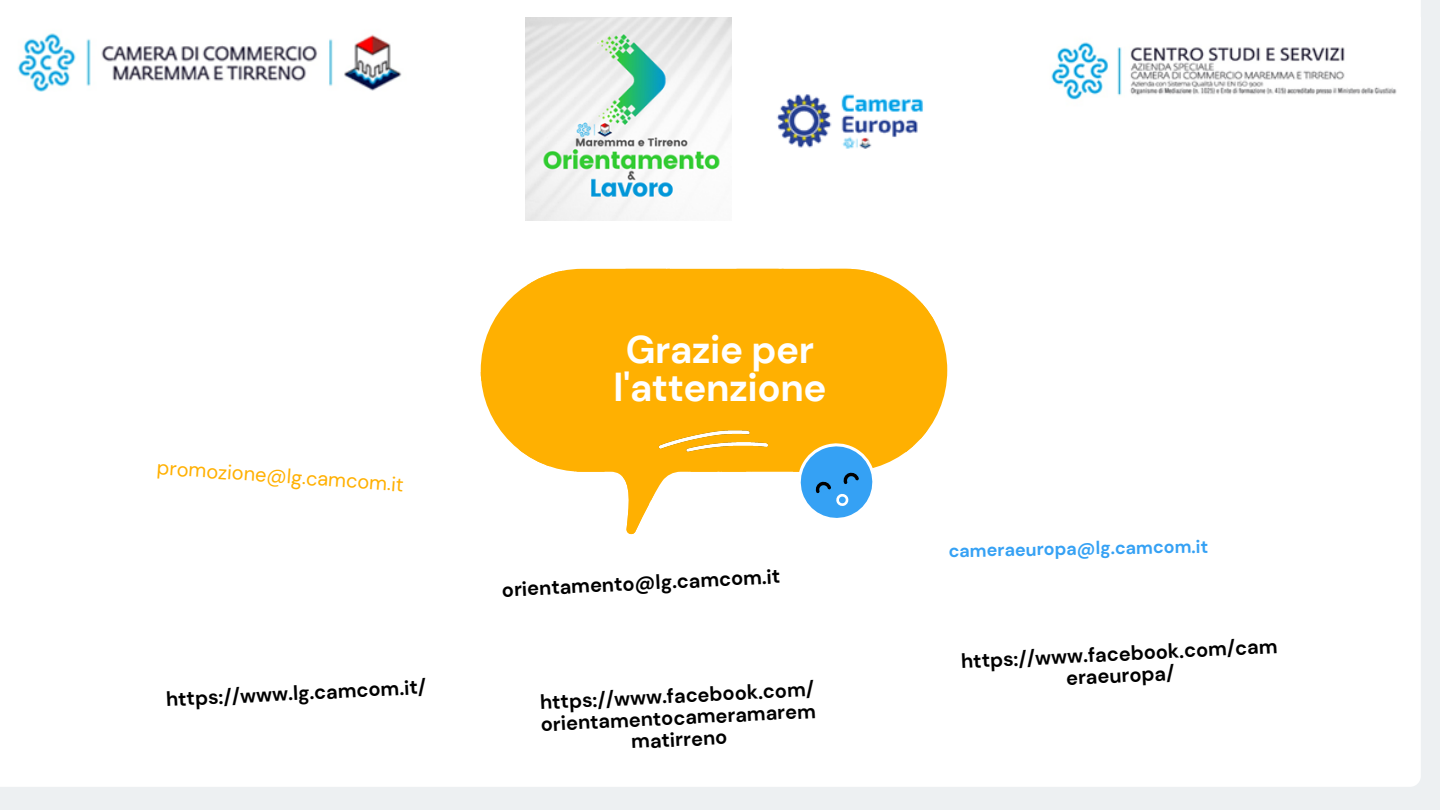
<style>
.page{position:relative;width:1440px;height:810px;background:#edf0f2}
.page>*{position:absolute;margin:0;border:0;box-sizing:border-box;transform-origin:0 0}
.t1{font:700 38.6px/38.5px "DM Sans";letter-spacing:-.01em;color:#fff;text-align:center}
.t2{font:700 20px/21.8px "DM Sans";color:#000;text-align:center}
.t3{font:20px "DM Sans";color:#ffb001}
.t4{font:700 18px "DM Sans";color:#35a1f4}
</style>
<div class="page">
<div style="left:0;top:0;width:1421px;height:787px;background:#fff"></div>
<svg style="left:481px;top:269px;width:466px;height:267px;background:#ffedc6"></svg>
<svg style="left:519px;top:390px;width:411px;height:144px;background:#ffd16c"></svg>
<svg style="left:647px;top:447px;width:6px;height:47px"></svg>
<div style="left:481px;top:269px;width:456px;height:121px;background:#ffb001"></div>
<svg style="left:762px;top:269px;width:24px;height:22px"></svg>
<svg style="left:788px;top:433px;width:97px;height:98px;background:#aac3bd"></svg>
<img style="left:659px;top:428px;width:111px;height:25px">
<img style="left:14px;top:18px;width:394px;height:84px">
<img style="left:1043px;top:18px;width:378px;height:112px">
<img style="left:526px;top:18px;width:205px;height:202px">
<img style="left:754px;top:18px;width:205px;height:202px">
<p class="t3" style="left:158px;top:454px;width:249px;rotate:4deg">promozione@lg.camcom.it</p>
<p class="t2" style="left:165px;top:689px;width:262px;rotate:-3deg">https://www.lg.camcom.it/</p>
<h1 class="t1" style="left:614px;top:330px;width:214px">Grazie per l'attenzione</h1>
<p class="t2" style="left:501px;top:579px;width:280px;rotate:-3deg">orientamento@lg.camcom.it</p>
<p class="t2" style="left:539px;top:692px;width:277px;rotate:-3deg">https://www.facebook.com/ orientamentocameramarem matirreno</p>
<p class="t4" style="left:948px;top:539px;width:261px;rotate:-1deg">cameraeuropa@lg.camcom.it</p>
<p class="t2" style="left:961px;top:651px;width:318px;rotate:-3deg">https://www.facebook.com/cam eraeuropa/</p>
</div>
